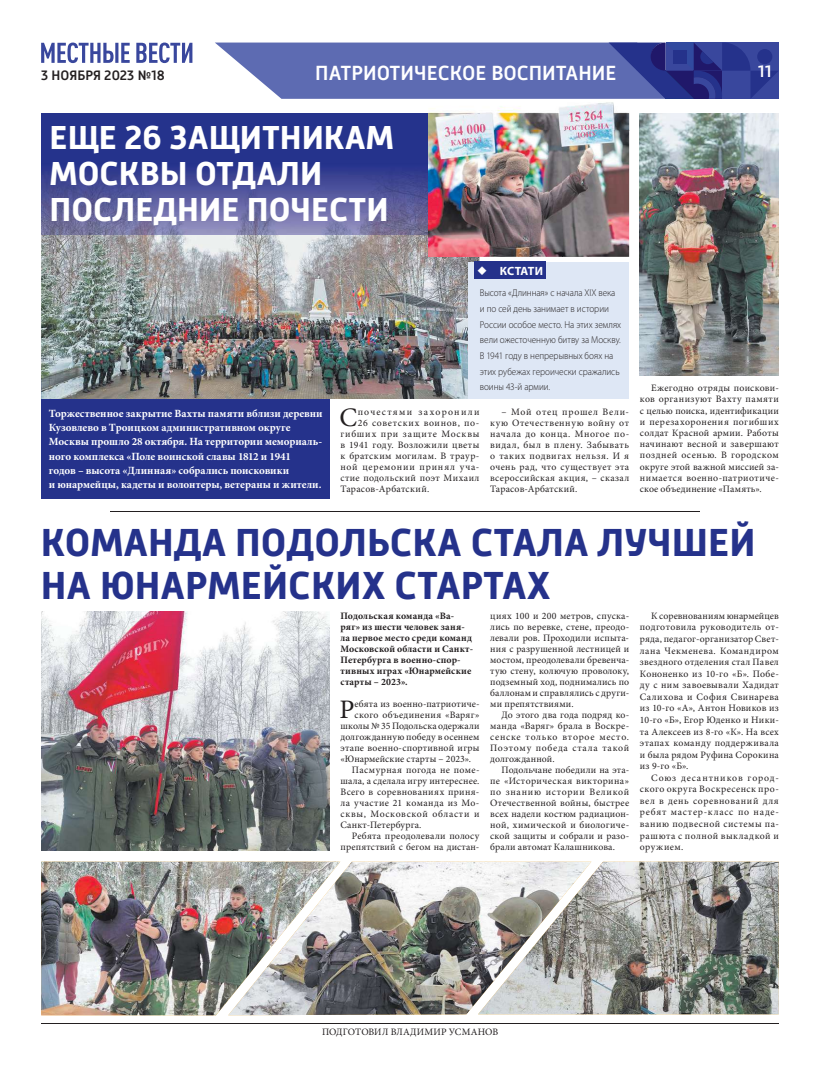
<style>
.page{position:relative;width:820px;height:1078px;background:#fff}
.page>*{position:absolute;margin:0;border:0;box-sizing:border-box;transform-origin:0 0}
.t1{font:700 40px/43px "Russia";color:#25328b}
.t2{font:700 34px/36px "Russia";color:#fff}
.t3{font:26.7px "Minion Pro";color:#231f20}
.t4{font:500 21px "Russia";color:#fff}
.t5{font:500 17px "Russia";color:#fff}
.t6{font:500 14px "Russia";color:#231f20}
.t7{font:700 12px "Myriad Pro";letter-spacing:.005em;color:#fff}
.t8{font:700 11px/14.1px "Minion Pro";color:#fff}
.t9{font:300 10px/15.7px "Myriad Pro";color:#231f20;scale:.92 1}
.t10{font:9.8px/11px "Minion Pro";letter-spacing:.03em;color:#231f20;text-align:justify}
.t11{font:700 9.8px/11px "Minion Pro";letter-spacing:.015em;color:#231f20}
.t12{font:9.8px "Minion Pro";letter-spacing:.005em;color:#231f20}
.t13{font:9.8px "Minion Pro";letter-spacing:.085em;color:#231f20}
.t14{font:9.8px "Minion Pro";letter-spacing:.01em;color:#231f20}
.t15{font:9.8px "Minion Pro";letter-spacing:.07em;color:#231f20}
.t16{font:9.8px "Minion Pro";letter-spacing:.065em;color:#231f20}
.t17{font:9.8px "Minion Pro";letter-spacing:.13em;color:#231f20}
</style>
<div class="page">
<svg style="left:215px;top:43px;width:563px;height:56px;background:#5a66ad"></svg>
<svg style="left:136px;top:43px;width:56px;height:20px"></svg>
<svg style="left:41px;top:43px;width:89px;height:20px"></svg>
<div style="left:41px;top:378px;width:288px;height:121px;background:#25328b"></div>
<hr style="left:41px;top:1023px;width:737px;height:1px;background:#231f20">
<img style="left:41px;top:234px;width:438px;height:165px">
<img style="left:41px;top:113px;width:387px;height:121px">
<div style="left:468px;top:262px;width:161px;height:137px;background:#dee7f5"></div>
<div style="left:474px;top:262px;width:72px;height:17px;background:#25328b"></div>
<img style="left:41px;top:611px;width:288px;height:238px">
<img style="left:340px;top:861px;width:251px;height:154px">
<img style="left:478px;top:861px;width:300px;height:153px">
<img style="left:41px;top:861px;width:299px;height:154px">
<img style="left:428px;top:102px;width:201px;height:28px">
<img style="left:479px;top:130px;width:150px;height:127px">
<img style="left:428px;top:113px;width:51px;height:144px">
<img style="left:639px;top:113px;width:139px;height:262px">
<hr style="left:110px;top:511px;width:590px;height:1px;background:#231f20">
<h3 class="t6" style="left:41px;top:70px;width:125px">3 НОЯБРЯ 2023 №18</h3>
<h3 class="t4" style="left:315px;top:64px;width:302px">ПАТРИОТИЧЕСКОЕ ВОСПИТАНИЕ</h3>
<h3 class="t5" style="left:757px;top:64px;width:15px">11</h3>
<h2 class="t2" style="left:50px;top:122px;width:346px">ЕЩЕ 26 ЗАЩИТНИКАМ<br>МОСКВЫ ОТДАЛИ<br>ПОСЛЕДНИЕ ПОЧЕСТИ</h2>
<p class="t8" style="left:49px;top:406px;width:275px">Торжественное закрытие Вахты памяти вблизи деревни Кузовлево в Троицком административном округе Москвы прошло 28 октября. На территории мемориаль&shy;ного комплекса «Поле воинской славы 1812 и 1941<br>годов – высота «Длинная» собрались поисковики<br>и юнармейцы, кадеты и волонтеры, ветераны и жители.</p>
<p class="t7" style="left:499px;top:263px;width:45px">КСТАТИ</p>
<p class="t9" style="left:479px;top:284px;width:155px">Высота «Длинная» с начала XIX века и по сей день занимает в истории<br>России особое место. На этих землях вели ожесточенную битву за Москву.<br>В 1941 году в непрерывных боях на этих рубежах героически сражались воины 43-й армии.</p>
<h3 class="t3" style="left:339px;top:400px;width:19px">С</h3>
<p class="t17" style="left:357px;top:405px;width:123px">почестями захоронили</p>
<p class="t16" style="left:357px;top:416px;width:123px">26 советских воинов, по-</p>
<p class="t13" style="left:340px;top:427px;width:140px">гибших при защите Москвы</p>
<p class="t10" style="left:340px;top:438px;width:140px">в 1941 году. Возложили цветы</p>
<p class="t10" style="left:340px;top:449px;width:140px">к братским могилам. В траур-</p>
<p class="t13" style="left:340px;top:460px;width:140px">ной церемонии принял уча-</p>
<p class="t10" style="left:340px;top:471px;width:140px">стие подольский поэт Михаил</p>
<p class="t10" style="left:340px;top:482px;width:90px">Тарасов-Арбатский.</p>
<p class="t10" style="left:490px;top:405px;width:140px;text-indent:11px">– Мой отец прошел Вели&shy;кую Отечественную войну от начала до конца. Многое по&shy;видал, был в плену. Забывать о таких подвигах нельзя. И я очень рад, что существует эта всероссийская акция, – сказал Тарасов-Арбатский.</p>
<p class="t10" style="left:639px;top:382px;width:140px;text-indent:11px">Ежегодно отряды поискови&shy;ков организуют Вахту памяти с целью поиска, идентификации и перезахоронения погибших солдат Красной армии. Работы начинают весной и завершают поздней осенью. В городском округе этой важной миссией за&shy;нимается военно-патриотиче&shy;ское объединение «Память».</p>
<h1 class="t1" style="left:41px;top:523px;width:715px">КОМАНДА ПОДОЛЬСКА СТАЛА ЛУЧШЕЙ<br>НА ЮНАРМЕЙСКИХ СТАРТАХ</h1>
<p class="t11" style="left:340px;top:610px;width:134px">Подольская команда «Ва&shy;ряг» из шести человек заня&shy;ла первое место среди команд<br>Московской области и Санкт-<br>Петербурга в военно-спор&shy;тивных играх «Юнармейские старты – 2023».</p>
<h3 class="t3" style="left:339px;top:693px;width:17px">Р</h3>
<p class="t14" style="left:354px;top:697px;width:126px">ебята из военно-патриотиче-</p>
<p class="t10" style="left:354px;top:709px;width:126px">ского объединения «Варяг»</p>
<p class="t12" style="left:340px;top:719px;width:140px">школы № 35 Подольска одержали</p>
<p class="t10" style="left:340px;top:731px;width:140px">долгожданную победу в осеннем</p>
<p class="t10" style="left:340px;top:742px;width:140px">этапе военно-спортивной игры</p>
<p class="t12" style="left:340px;top:752px;width:132px">«Юнармейские старты – 2023».</p>
<p class="t10" style="left:352px;top:764px;width:129px">Пасмурная погода не поме-</p>
<p class="t10" style="left:340px;top:775px;width:140px">шала, а сделала игру интереснее.</p>
<p class="t10" style="left:340px;top:786px;width:140px">Всего в соревнованиях приня-</p>
<p class="t10" style="left:340px;top:797px;width:140px">ла участие 21 команда из Мо-</p>
<p class="t15" style="left:340px;top:807px;width:140px">сквы, Московской области и</p>
<p class="t10" style="left:340px;top:819px;width:82px">Санкт-Петербурга.</p>
<p class="t10" style="left:352px;top:830px;width:129px">Ребята преодолевали полосу</p>
<p class="t10" style="left:340px;top:841px;width:140px">препятствий с бегом на дистан-</p>
<p class="t10" style="left:490px;top:610px;width:140px">циях 100 и 200 метров, спуска&shy;лись по веревке, стене, преодо&shy;левали ров. Проходили испыта&shy;ния с разрушенной лестницей и мостом, преодолевали бревенча&shy;тую стену, колючую проволоку, подземный ход, поднимались по баллонам и справлялись с други&shy;ми препятствиями.</p>
<p class="t10" style="left:490px;top:709px;width:140px;text-indent:11px">До этого два года подряд ко&shy;манда «Варяг» брала в Воскре&shy;сенске только второе место.<br>Поэтому победа стала такой долгожданной.</p>
<p class="t10" style="left:490px;top:764px;width:140px;text-indent:11px">Подольчане победили на эта&shy;пе «Историческая викторина» по знанию истории Великой Отечественной войны, быстрее всех надели костюм радиацион&shy;ной, химической и биологиче&shy;ской защиты и собрали и разо&shy;брали автомат Калашникова.</p>
<p class="t10" style="left:639px;top:609px;width:140px;line-height:11.6px;text-indent:11px">К соревнованиям юнармейцев подготовила руководитель от&shy;ряда, педагог-организатор Свет&shy;лана Чекменева. Командиром звездного отделения стал Павел Кононенко из 10-го «Б». Побе&shy;ду с ним завоевывали Хадидат Салихова и София Свинарева из 10-го «А», Антон Новиков из 10-го «Б», Егор Юденко и Ники&shy;та Алексеев из 8-го «К». На всех этапах команду поддерживала и была рядом Руфина Сорокина из 9-го «Б».</p>
<p class="t10" style="left:639px;top:771px;width:140px;line-height:11.6px;text-indent:11px">Союз десантников город&shy;ского округа Воскресенск про&shy;вел в день соревнований для ребят мастер-класс по наде&shy;ванию подвесной системы па&shy;рашюта с полной выкладкой и оружием.</p>
<p class="t10" style="left:322px;top:1026px;width:177px">ПОДГОТОВИЛ ВЛАДИМИР УСМАНОВ</p>
</div>
